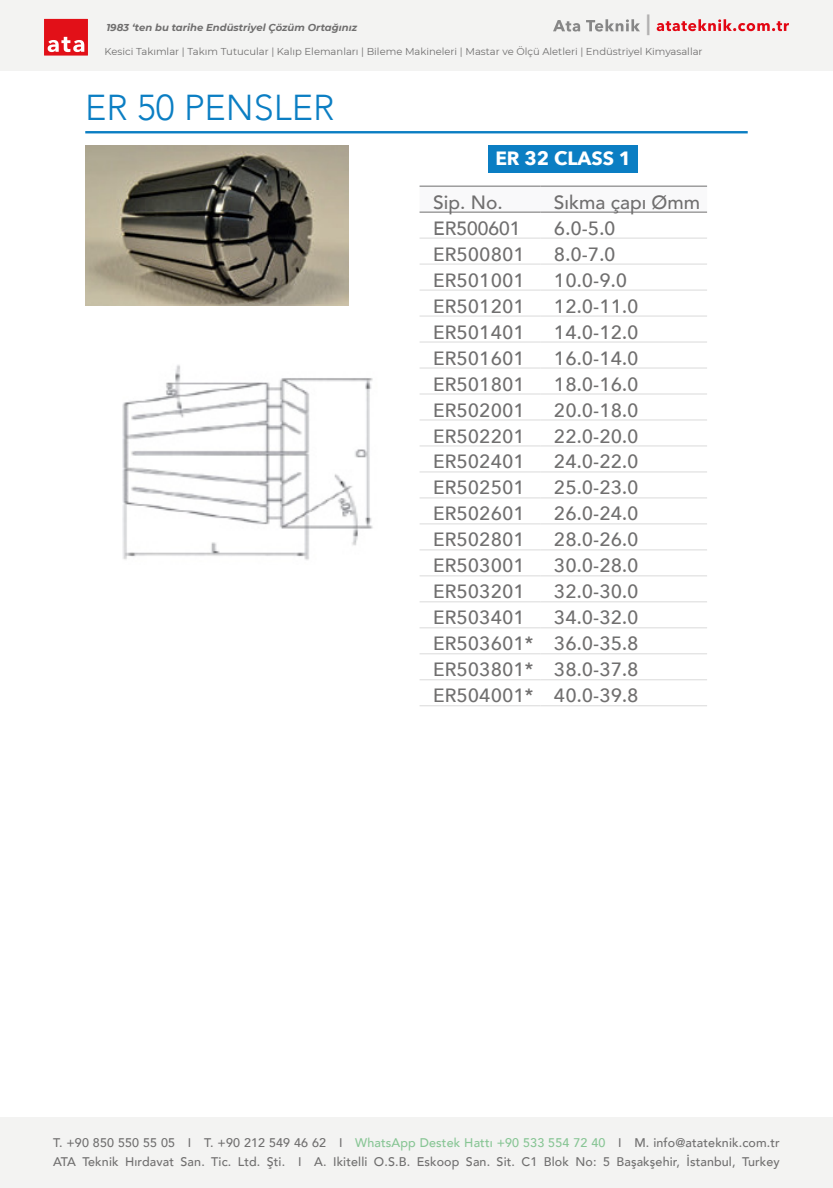
<style>
.page{position:relative;width:833px;height:1188px;background:#fff}
.page>*{position:absolute;margin:0;border:0;box-sizing:border-box;transform-origin:0 0}
.t1{font:300 36px "Avenir";color:#0b7ec3}
.t2{font:600 20.75px "Avenir Next";color:#b3b2b2;scale:1.11 1}
.t3{font:500 19.12px/26px "Avenir Next";color:#706f6f;text-align:justify}
.t4{font:500 19.12px "Avenir";color:#706f6f}
.t5{font:700 19.12px "Avenir Next";color:#fff}
.t6{font:500 12.5px "Avenir";letter-spacing:.01em;color:#706f6f}
.t7{font:10px "Montserrat";color:#706f6f}
.t8{font:italic 700 10px "Montserrat";color:#706f6f}
.s1{color:#87c594}
</style>
<div class="page">
<svg style="left:419px;top:211px;width:288px;height:1px"></svg>
<hr style="left:419px;top:238px;width:121px;height:1px;background:#dadada">
<hr style="left:540px;top:238px;width:167px;height:1px;background:#dadada">
<hr style="left:419px;top:264px;width:121px;height:1px;background:#dadada">
<hr style="left:540px;top:264px;width:167px;height:1px;background:#dadada">
<hr style="left:419px;top:290px;width:121px;height:1px;background:#dadada">
<hr style="left:540px;top:290px;width:167px;height:1px;background:#dadada">
<hr style="left:419px;top:315px;width:121px;height:1px;background:#dadada">
<hr style="left:540px;top:315px;width:167px;height:1px;background:#dadada">
<hr style="left:419px;top:341px;width:121px;height:1px;background:#dadada">
<hr style="left:540px;top:341px;width:167px;height:1px;background:#dadada">
<hr style="left:419px;top:367px;width:121px;height:1px;background:#dadada">
<hr style="left:540px;top:367px;width:167px;height:1px;background:#dadada">
<hr style="left:419px;top:393px;width:121px;height:1px;background:#dadada">
<hr style="left:540px;top:393px;width:167px;height:1px;background:#dadada">
<hr style="left:419px;top:419px;width:121px;height:1px;background:#dadada">
<hr style="left:540px;top:419px;width:167px;height:1px;background:#dadada">
<hr style="left:419px;top:445px;width:121px;height:1px;background:#dadada">
<hr style="left:540px;top:445px;width:167px;height:1px;background:#dadada">
<hr style="left:419px;top:471px;width:121px;height:1px;background:#dadada">
<hr style="left:540px;top:471px;width:167px;height:1px;background:#dadada">
<hr style="left:419px;top:497px;width:121px;height:1px;background:#dadada">
<hr style="left:540px;top:497px;width:167px;height:1px;background:#dadada">
<hr style="left:419px;top:523px;width:121px;height:1px;background:#dadada">
<hr style="left:540px;top:523px;width:167px;height:1px;background:#dadada">
<hr style="left:419px;top:549px;width:121px;height:1px;background:#dadada">
<hr style="left:540px;top:549px;width:167px;height:1px;background:#dadada">
<hr style="left:419px;top:575px;width:121px;height:1px;background:#dadada">
<hr style="left:540px;top:575px;width:167px;height:1px;background:#dadada">
<hr style="left:419px;top:601px;width:121px;height:1px;background:#dadada">
<hr style="left:540px;top:601px;width:167px;height:1px;background:#dadada">
<hr style="left:419px;top:627px;width:121px;height:1px;background:#dadada">
<hr style="left:540px;top:627px;width:167px;height:1px;background:#dadada">
<hr style="left:419px;top:653px;width:121px;height:1px;background:#dadada">
<hr style="left:540px;top:653px;width:167px;height:1px;background:#dadada">
<hr style="left:419px;top:679px;width:121px;height:1px;background:#dadada">
<hr style="left:540px;top:679px;width:167px;height:1px;background:#dadada">
<hr style="left:419px;top:705px;width:121px;height:1px;background:#dadada">
<hr style="left:540px;top:705px;width:167px;height:1px;background:#dadada">
<hr style="left:419px;top:212px;width:121px;height:1px;background:#706f6f">
<hr style="left:419px;top:186px;width:121px;height:1px;background:#706f6f">
<hr style="left:540px;top:212px;width:167px;height:1px;background:#706f6f">
<hr style="left:540px;top:186px;width:167px;height:1px;background:#706f6f">
<hr style="left:85px;top:131px;width:662px;height:2px;background:#0b7ec3">
<div style="left:488px;top:145px;width:150px;height:27px;background:#0b7ec3"></div>
<img style="left:122px;top:365px;width:251px;height:195px">
<img style="left:85px;top:145px;width:264px;height:160px">
<div style="left:0;top:0;width:833px;height:71px;background:#f3f3f2"></div>
<div style="left:0;top:1116px;width:833px;height:71px;background:#f3f3f2"></div>
<div style="left:44px;top:19px;width:44px;height:37px;background:#e21018"></div>
<svg style="left:48px;top:37px;width:36px;height:15px"></svg>
<svg style="left:656px;top:19px;width:133px;height:12px"></svg>
<svg style="left:553px;top:20px;width:27px;height:11px"></svg>
<svg style="left:586px;top:19px;width:54px;height:13px"></svg>
<p class="t8" style="left:106px;top:20px;width:252px">1983 ‘ten bu tarihe Endüstriyel Çözüm Ortağınız</p>
<p class="t2" style="left:646px;top:10px;width:6px">|</p>
<p class="t7" style="left:105px;top:44px;width:599px">Kesici Takımlar | Takım Tutucular | Kalıp Elemanları | Bileme Makineleri | Mastar ve Ölçü Aletleri | Endüstriyel Kimyasallar</p>
<p class="t1" style="left:85px;top:86px;width:251px">ER 50 PENSLER</p>
<p class="t5" style="left:495px;top:147px;width:137px">ER 32 CLASS 1</p>
<p class="t4" style="left:433px;top:185px;width:71px">Sip. No.</p>
<p class="t4" style="left:554px;top:185px;width:148px">Sıkma çapı Ømm</p>
<p class="t4" style="left:433px;top:211px;width:89px">ER500601</p>
<p class="t3" style="left:554px;top:215px;width:63px">6.0-5.0</p>
<p class="t3" style="left:433px;top:241px;width:93px">ER500801</p>
<p class="t3" style="left:554px;top:241px;width:63px">8.0-7.0</p>
<p class="t3" style="left:433px;top:267px;width:93px">ER501001</p>
<p class="t3" style="left:554px;top:267px;width:75px">10.0-9.0</p>
<p class="t3" style="left:433px;top:293px;width:93px">ER501201</p>
<p class="t3" style="left:554px;top:293px;width:86px">12.0-11.0</p>
<p class="t3" style="left:433px;top:319px;width:93px">ER501401</p>
<p class="t3" style="left:554px;top:319px;width:86px">14.0-12.0</p>
<p class="t3" style="left:433px;top:345px;width:93px">ER501601</p>
<p class="t3" style="left:554px;top:345px;width:86px">16.0-14.0</p>
<p class="t3" style="left:433px;top:371px;width:93px">ER501801</p>
<p class="t3" style="left:554px;top:371px;width:86px">18.0-16.0</p>
<p class="t3" style="left:433px;top:396px;width:93px">ER502001</p>
<p class="t3" style="left:554px;top:396px;width:86px">20.0-18.0</p>
<p class="t3" style="left:433px;top:422px;width:93px">ER502201</p>
<p class="t3" style="left:554px;top:422px;width:86px">22.0-20.0</p>
<p class="t3" style="left:433px;top:448px;width:93px">ER502401</p>
<p class="t3" style="left:554px;top:448px;width:86px">24.0-22.0</p>
<p class="t3" style="left:433px;top:474px;width:93px">ER502501</p>
<p class="t3" style="left:554px;top:474px;width:86px">25.0-23.0</p>
<p class="t3" style="left:433px;top:500px;width:93px">ER502601</p>
<p class="t3" style="left:554px;top:500px;width:86px">26.0-24.0</p>
<p class="t3" style="left:433px;top:526px;width:93px">ER502801</p>
<p class="t3" style="left:554px;top:526px;width:86px">28.0-26.0</p>
<p class="t3" style="left:433px;top:552px;width:93px">ER503001</p>
<p class="t3" style="left:554px;top:552px;width:86px">30.0-28.0</p>
<p class="t3" style="left:433px;top:578px;width:93px">ER503201</p>
<p class="t3" style="left:554px;top:578px;width:86px">32.0-30.0</p>
<p class="t3" style="left:433px;top:604px;width:93px">ER503401</p>
<p class="t3" style="left:433px;top:604px;width:207px;text-indent:121px">34.0-32.0<br>ER503601* 36.0-35.8<br>ER503801* 38.0-37.8<br>ER504001* 40.0-39.8</p>
<p class="t6" style="left:53px;top:1131px;width:728px">T. +90 850 550 55 05 I T. +90 212 549 46 62 I <span class="s1">WhatsApp Destek Hattı +90 533 554 72 40</span> I M. info@atateknik.com.tr</p>
<p class="t6" style="left:53px;top:1149px;width:728px">ATA Teknik Hırdavat San. Tic. Ltd. Şti. I A. Ikitelli O.S.B. Eskoop San. Sit. C1 Blok No: 5 Başakşehir, İstanbul, Turkey</p>
</div>
